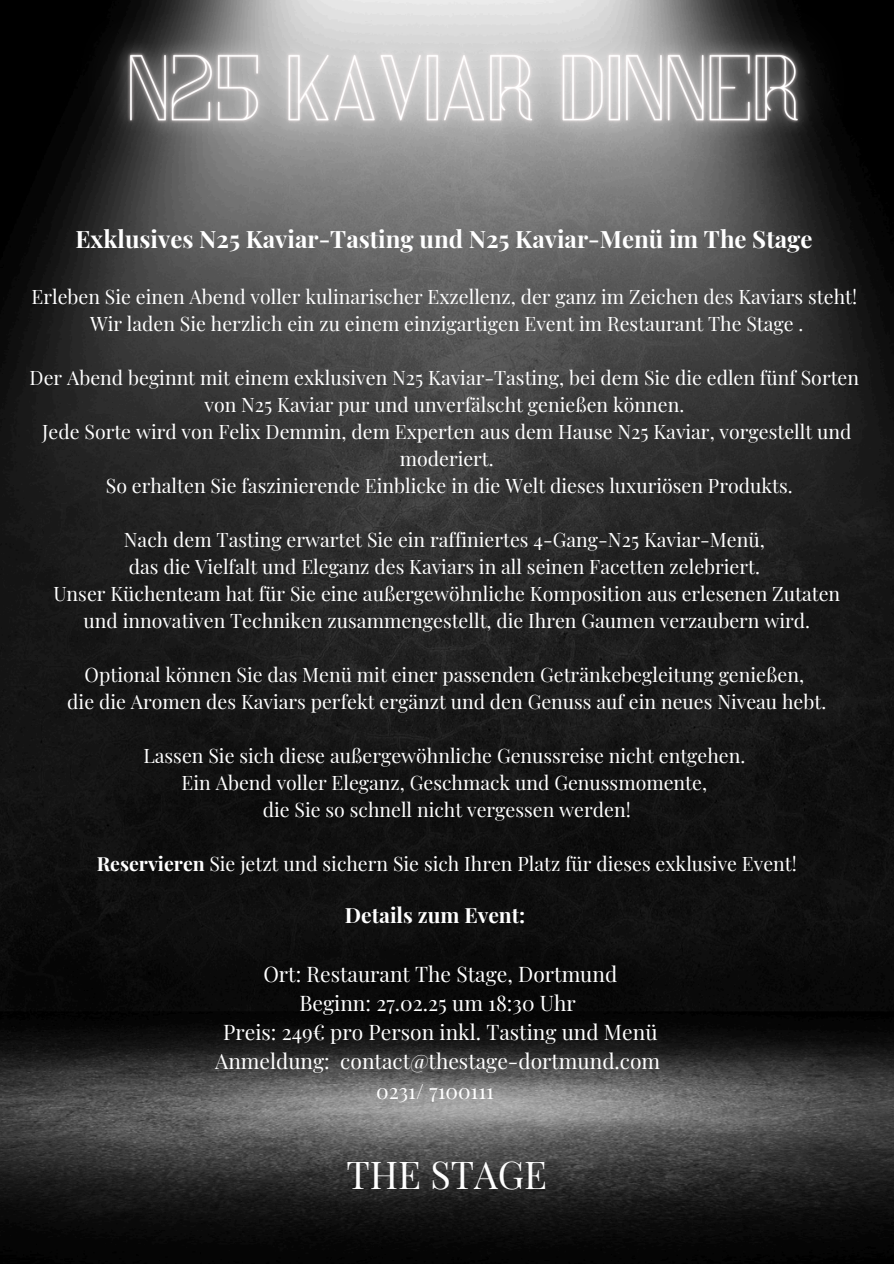
<style>
.page{position:relative;width:894px;height:1264px;background:#fff}
.page>*{position:absolute;margin:0;border:0;box-sizing:border-box;transform-origin:0 0}
.t1{font:37.5px "Playfair Display";color:#fff}
.t2{font:700 24px "Playfair Display";color:#fff}
.t3{font:21px "Playfair Display";color:#fff}
.t4{font:700 21px "Playfair Display";color:#fff}
.t5{font:19.5px/27px "Playfair Display";color:#fff;text-align:center}
.s1{font-weight:700}
</style>
<div class="page">
<img style="left:0;top:0;width:893px;height:1263px">
<img style="left:31px;top:0;width:862px;height:224px">
<p class="t2" style="left:75px;top:222px;width:738px">Exklusives N25 Kaviar-Tasting und N25 Kaviar-Menü im The Stage</p>
<p class="t5" style="left:32px;top:282px;width:826px">Erleben Sie einen Abend voller kulinarischer Exzellenz, der ganz im Zeichen des Kaviars steht!</p>
<p class="t5" style="left:90px;top:309px;width:714px">Wir laden Sie herzlich ein zu einem einzigartigen Event im Restaurant The Stage .</p>
<p class="t5" style="left:30px;top:363px;width:830px">Der Abend beginnt mit einem exklusiven N25 Kaviar-Tasting, bei dem Sie die edlen fünf Sorten</p>
<p class="t5" style="left:204px;top:390px;width:481px">von N25 Kaviar pur und unverfälscht genießen können.</p>
<p class="t5" style="left:42px;top:417px;width:810px">Jede Sorte wird von Felix Demmin, dem Experten aus dem Hause N25 Kaviar, vorgestellt und moderiert.</p>
<p class="t5" style="left:106px;top:471px;width:688px">So erhalten Sie faszinierende Einblicke in die Welt dieses luxuriösen Produkts.</p>
<p class="t5" style="left:124px;top:525px;width:642px">Nach dem Tasting erwartet Sie ein raffiniertes 4-Gang-N25 Kaviar-Menü,</p>
<p class="t5" style="left:129px;top:552px;width:632px">das die Vielfalt und Eleganz des Kaviars in all seinen Facetten zelebriert.</p>
<p class="t5" style="left:53px;top:579px;width:788px">Unser Küchenteam hat für Sie eine außergewöhnliche Komposition aus erlesenen Zutaten</p>
<p class="t5" style="left:83px;top:606px;width:727px">und innovativen Techniken zusammengestellt, die Ihren Gaumen verzaubern wird.</p>
<p class="t5" style="left:85px;top:660px;width:720px">Optional können Sie das Menü mit einer passenden Getränkebegleitung genießen,</p>
<p class="t5" style="left:67px;top:687px;width:760px">die die Aromen des Kaviars perfekt ergänzt und den Genuss auf ein neues Niveau hebt.</p>
<p class="t5" style="left:143px;top:741px;width:603px">Lassen Sie sich diese außergewöhnliche Genussreise nicht entgehen.</p>
<p class="t5" style="left:182px;top:768px;width:526px">Ein Abend voller Eleganz, Geschmack und Genussmomente,</p>
<p class="t5" style="left:263px;top:795px;width:369px">die Sie so schnell nicht vergessen werden!</p>
<h4 class="t5" style="left:97px;top:849px;width:701px"><span class="s1">Reservieren</span> Sie jetzt und sichern Sie sich Ihren Platz für dieses exklusive Event!</h4>
<p class="t4" style="left:345px;top:900px;width:182px">Details zum Event:</p>
<p class="t3" style="left:263px;top:958px;width:355px">Ort: Restaurant The Stage, Dortmund</p>
<p class="t3" style="left:299px;top:988px;width:278px">Beginn: 27.02.25 um 18:30 Uhr</p>
<p class="t3" style="left:223px;top:1017px;width:436px">Preis: 249€ pro Person inkl. Tasting und Menü</p>
<p class="t3" style="left:215px;top:1046px;width:446px">Anmeldung: contact@thestage-dortmund.com</p>
<h2 class="t3" style="left:376px;top:1075px;width:119px">0231/ 7100111</h2>
<h3 class="t1" style="left:346px;top:1148px;width:202px">THE STAGE</h3>
</div>
